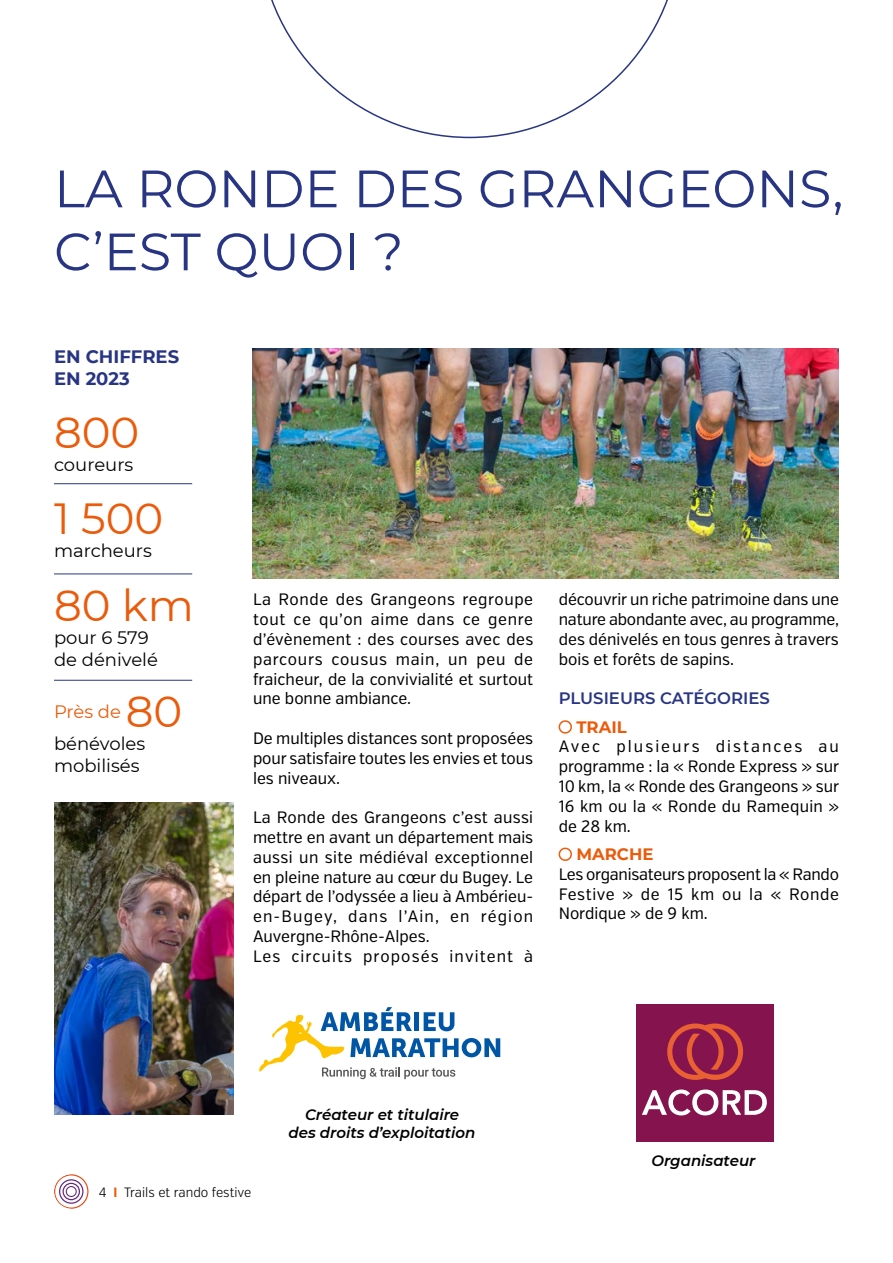
<style>
.page{position:relative;width:893px;height:1263px;background:#fff}
.page>*{position:absolute;margin:0;border:0;box-sizing:border-box;transform-origin:0 0}
.t1{font:52.5px/63px "Montserrat";color:#283583}
.t2{font:43.5px/86.6px "Montserrat";color:#ea5b0b}
.t3{font:18px/21.6px "Montserrat";color:#000}
.t4{font:700 18px/21.6px "Montserrat";color:#283583}
.t5{font:18px "Montserrat";letter-spacing:-.005em;color:#ea5b0b}
.t6{font:16.5px/19.8px "Verb Cond";color:#000;text-align:justify}
.t7{font:600 16.5px "Montserrat";color:#283583}
.t8{font:700 16.5px "Montserrat";color:#ea5b0b}
.t9{font:italic 600 15px/18px "Montserrat";color:#000;text-align:center}
.t10{font:300 13.5px "Verb Cond";color:#000}
.s1{font-weight:700;color:#ea5b0b}
</style>
<div class="page">
<svg style="left:54px;top:1174px;width:35px;height:35px"></svg>
<div style="left:59px;top:1179px;width:25px;height:25px;border:1px solid #652682;border-radius:50%"></div>
<div style="left:63px;top:1183px;width:17px;height:17px;border:1px solid #652682;border-radius:50%"></div>
<div style="left:66px;top:1186px;width:11px;height:11px;border:1px solid #652682;border-radius:50%"></div>
<svg style="left:271px;top:0;width:397px;height:138px"></svg>
<svg style="left:259px;top:1007px;width:241px;height:72px"></svg>
<div style="left:636px;top:1004px;width:138px;height:137px;background:#84134e"></div>
<svg style="left:642px;top:1089px;width:125px;height:26px"></svg>
<svg style="left:667px;top:1023px;width:76px;height:57px"></svg>
<hr style="left:54px;top:483px;width:138px;height:1px;background:#283583">
<hr style="left:54px;top:573px;width:138px;height:1px;background:#283583">
<hr style="left:54px;top:680px;width:138px;height:1px;background:#283583">
<img style="left:54px;top:803px;width:180px;height:311px">
<img style="left:252px;top:349px;width:587px;height:229px">
<h1 class="t1" style="left:54px;top:155px;width:791px">LA RONDE DES GRANGEONS,<br>C’EST QUOI ?</h1>
<p class="t4" style="left:54px;top:345px;width:127px">EN CHIFFRES<br>EN 2023</p>
<h2 class="t2" style="left:54px;top:387px;width:141px">800<br>1 500<br>80 km</h2>
<p class="t3" style="left:54px;top:453px;width:81px">coureurs</p>
<p class="t3" style="left:54px;top:539px;width:99px">marcheurs</p>
<p class="t3" style="left:54px;top:626px;width:105px">pour 6 579 de dénivelé</p>
<p class="t5" style="left:54px;top:699px;width:68px">Près de</p>
<h2 class="t2" style="left:126px;top:667px;width:58px">80</h2>
<p class="t3" style="left:54px;top:732px;width:93px">bénévoles mobilisés</p>
<p class="t6" style="left:253px;top:590px;width:282px">La Ronde des Grangeons regroupe tout ce qu’on aime dans ce genre d’évènement : des courses avec des parcours cousus main, un peu de fraicheur, de la convivialité et surtout une bonne ambiance.</p>
<p class="t6" style="left:253px;top:729px;width:282px">De multiples distances sont proposées pour satisfaire toutes les envies et tous les niveaux.</p>
<p class="t6" style="left:253px;top:808px;width:282px;text-align:left">La Ronde des Grangeons c’est aussi mettre en avant un département mais aussi un site médiéval exceptionnel en pleine nature au cœur du Bugey. Le départ de l’odyssée a lieu à Ambérieu&shy;en-Bugey, dans l’Ain, en région Auvergne-Rhône-Alpes.<br>Les circuits proposés invitent à</p>
<p class="t6" style="left:559px;top:590px;width:282px">découvrir un riche patrimoine dans une nature abondante avec, au programme, des dénivelés en tous genres à travers bois et forêts de sapins.</p>
<p class="t7" style="left:559px;top:687px;width:213px">PLUSIEURS CATÉGORIES</p>
<p class="t8" style="left:559px;top:715px;width:69px">● TRAIL</p>
<p class="t6" style="left:559px;top:737px;width:282px">Avec plusieurs distances au programme : la « Ronde Express » sur 10 km, la « Ronde des Grangeons » sur 16 km ou la « Ronde du Ramequin » de 28 km.</p>
<p class="t8" style="left:559px;top:842px;width:96px">● MARCHE</p>
<p class="t6" style="left:559px;top:864px;width:282px">Les organisateurs proposent la « Rando Festive » de 15 km ou la « Ronde Nordique » de 9 km.</p>
<p class="t10" style="left:99px;top:1184px;width:154px">4 <span class="s1">I</span> Trails et rando festive</p>
<p class="t9" style="left:289px;top:1105px;width:189px">Créateur et titulaire<br>des droits d’exploitation</p>
<p class="t9" style="left:651px;top:1150px;width:105px">Organisateur</p>
</div>
